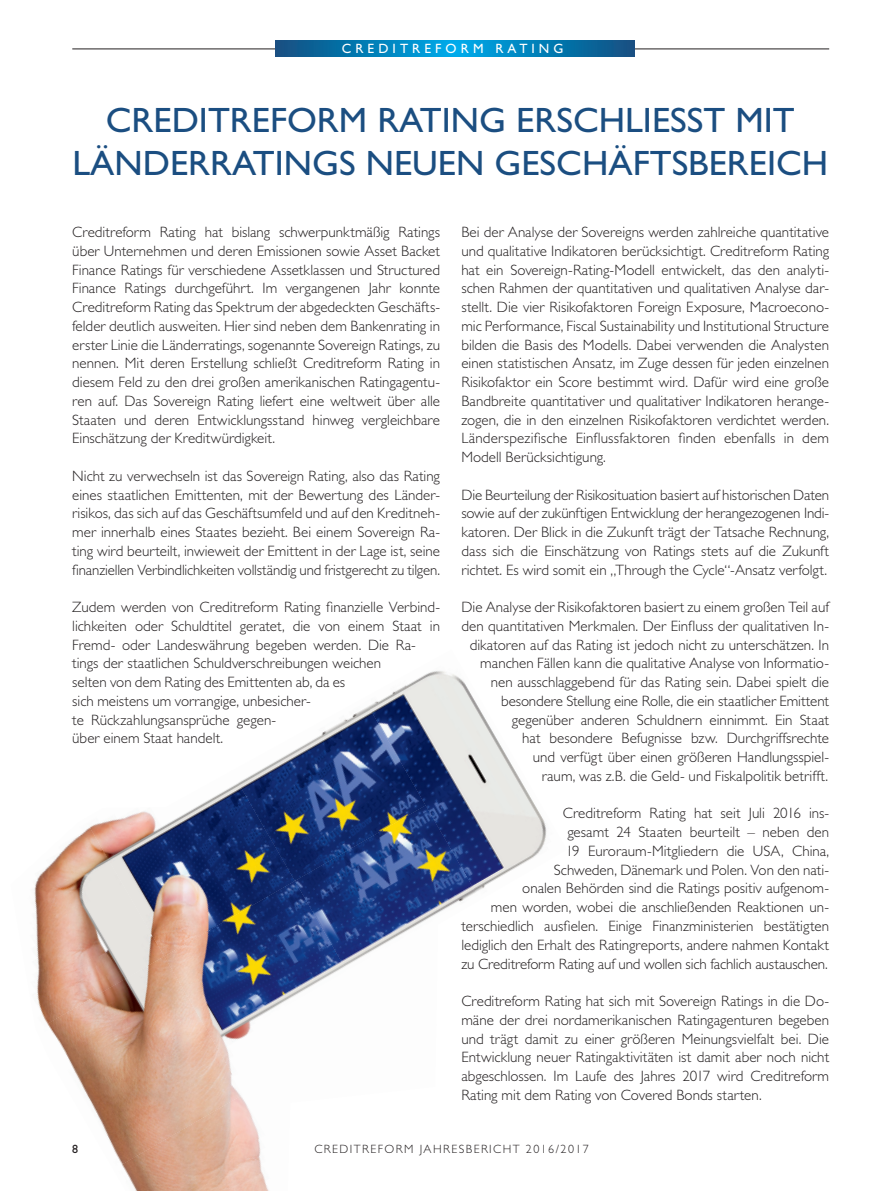
<style>
.page{position:relative;width:893px;height:1191px;background:#fff}
.page>*{position:absolute;margin:0;border:0;box-sizing:border-box;transform-origin:0 0}
.t1{font:35.25px/42.3px "Gill Sans";color:#1b4e81;text-align:center}
.t2{font:300 15px/18.8px "Gill Sans";color:#231f20;text-align:justify}
.t3{font:13.5px "Gill Sans";letter-spacing:.3em;color:#fff}
.t4{font:300 12px "Gill Sans";letter-spacing:.12em;color:#231f20}
.t5{font:12px "Gill Sans";color:#231f20}
</style>
<div class="page">
<hr style="left:72px;top:49px;width:757px;height:1px;background:#231f20">
<img style="left:34px;top:831px;width:51px;height:125px">
<img style="left:85px;top:787px;width:146px;height:169px">
<img style="left:231px;top:709px;width:132px;height:171px">
<img style="left:363px;top:671px;width:184px;height:176px">
<img style="left:36px;top:956px;width:128px;height:191px">
<img style="left:164px;top:880px;width:131px;height:163px">
<img style="left:295px;top:805px;width:185px;height:191px">
<img style="left:478px;top:847px;width:65px;height:53px">
<img style="left:113px;top:1043px;width:156px;height:148px">
<img style="left:331px;top:993px;width:87px;height:3px">
<img style="left:418px;top:982px;width:19px;height:14px">
<svg style="left:276px;top:40px;width:358px;height:16px;background:#047cb4"></svg>
<p class="t3" style="left:342px;top:41px;width:223px">CREDITREFORM RATING</p>
<h1 class="t1" style="left:72px;top:99px;width:757px">CREDITREFORM RATING ERSCHLIESST MIT<br>LÄNDERRATINGS NEUEN GESCHÄFTSBEREICH</h1>
<p class="t2" style="left:72px;top:223px;width:369px">Creditreform Rating hat bislang schwerpunktmäßig Ratings über Unternehmen und deren Emissionen sowie Asset Backet Finance Ratings für verschiedene Assetklassen und Structured Finance Ratings durchgeführt. Im vergangenen Jahr konnte Creditreform Rating das Spektrum der abgedeckten Geschäfts&shy;felder deutlich ausweiten. hier sind neben dem Bankenrating in erster Linie die Länderratings, sogenannte Sovereign Ratings, zu nennen. Mit deren Erstellung schließt Creditreform Rating in diesem Feld zu den drei großen amerikanischen Ratingagentu&shy;ren auf. Das Sovereign Rating liefert eine weltweit über alle Staaten und deren Entwicklungsstand hinweg vergleichbare Einschätzung der Kreditwürdigkeit.</p>
<p class="t2" style="left:72px;top:466px;width:369px">Nicht zu verwechseln ist das Sovereign Rating, also das Rating eines staatlichen Emittenten, mit der Bewertung des Länder&shy;risikos, das sich auf das Geschäftsumfeld und auf den Kreditneh&shy;mer innerhalb eines Staates bezieht. Bei einem Sovereign Ra&shy;ting wird beurteilt, inwieweit der Emittent in der Lage ist, seine finanziellen Verbindlichkeiten vollständig und fristgerecht zu tilgen.</p>
<p class="t2" style="left:72px;top:598px;width:369px;text-align:left">Zudem werden von Creditreform Rating finanzielle Verbind&shy;lichkeiten oder Schuldtitel geratet, die von einem Staat in Fremd- oder Landeswährung begeben werden. Die Ra&shy;tings der staatlichen Schuldverschreibungen weichen<br>selten von dem Rating des Emittenten ab, da es<br>sich meistens um vorrangige, unbesicher-<br>te Rückzahlungsansprüche gegen-<br>über einem Staat handelt.</p>
<p class="t2" style="left:461px;top:223px;width:369px">Bei der Analyse der Sovereigns werden zahlreiche quantitative und qualitative Indikatoren berücksichtigt. Creditreform Rating hat ein Sovereign-Rating-Modell entwickelt, das den analyti&shy;schen Rahmen der quantitativen und qualitativen Analyse dar&shy;stellt. Die vier Risikofaktoren Foreign Exposure, Macroecono&shy;mic Performance, Fiscal Sustainability und Institutional Structure bilden die Basis des Modells. Dabei verwenden die Analysten einen statistischen Ansatz, im Zuge dessen für jeden einzelnen Risikofaktor ein Score bestimmt wird. Dafür wird eine große Bandbreite quantitativer und qualitativer Indikatoren herange&shy;zogen, die in den einzelnen Risikofaktoren verdichtet werden.<br>Länderspezifische Einflussfaktoren finden ebenfalls in dem Modell Berücksichtigung.</p>
<p class="t2" style="left:461px;top:485px;width:369px">Die Beurteilung der Risikosituation basiert auf historischen Daten sowie auf der zukünftigen Entwicklung der herangezogenen Indi&shy;katoren. Der Blick in die Zukunft trägt der Tatsache Rechnung, dass sich die Einschätzung von Ratings stets auf die Zukunft richtet. Es wird somit ein „Through the Cycle“-Ansatz verfolgt.</p>
<p class="t2" style="left:461px;top:598px;width:369px;text-align:right">Die Analyse der Risikofaktoren basiert zu einem großen Teil auf den quantitativen Merkmalen. Der Einfluss der qualitativen In&shy;dikatoren auf das Rating ist jedoch nicht zu unterschätzen. In manchen Fällen kann die qualitative Analyse von Informatio&shy;nen ausschlaggebend für das Rating sein. Dabei spielt die besondere Stellung eine Rolle, die ein staatlicher Emittent gegenüber anderen Schuldnern einnimmt. Ein Staat<br>hat besondere Befugnisse bzw. Durchgriffsrechte<br>und verfügt über einen größeren handlungsspiel-<br>raum, was z.B. die Geld- und Fiskalpolitik betrifft.</p>
<p class="t2" style="left:461px;top:804px;width:369px;text-align:right">Creditreform Rating hat seit Juli 2016 ins-<br>gesamt 24 Staaten beurteilt – neben den<br>19 Euroraum-Mitgliedern die USA, China,<br>Schweden, Dänemark und Polen. Von den nati-<br>onalen Behörden sind die Ratings positiv aufgenom-<br>men worden, wobei die anschließenden Reaktionen un&shy;terschiedlich ausfielen. Einige Finanzministerien bestätigten lediglich den Erhalt des Ratingreports, andere nahmen Kontakt zu Creditreform Rating auf und wollen sich fachlich austauschen.</p>
<p class="t2" style="left:461px;top:991px;width:369px">Creditreform Rating hat sich mit Sovereign Ratings in die Do&shy;mäne der drei nordamerikanischen Ratingagenturen begeben und trägt damit zu einer größeren Meinungsvielfalt bei. Die Entwicklung neuer Ratingaktivitäten ist damit aber noch nicht abgeschlossen. Im Laufe des Jahres 2017 wird Creditreform Rating mit dem Rating von Covered Bonds starten.</p>
<p class="t5" style="left:72px;top:1142px;width:7px">8</p>
<p class="t4" style="left:314px;top:1142px;width:276px">CREDITREFORM JAhRESBERIChT 2016/2017</p>
</div>
